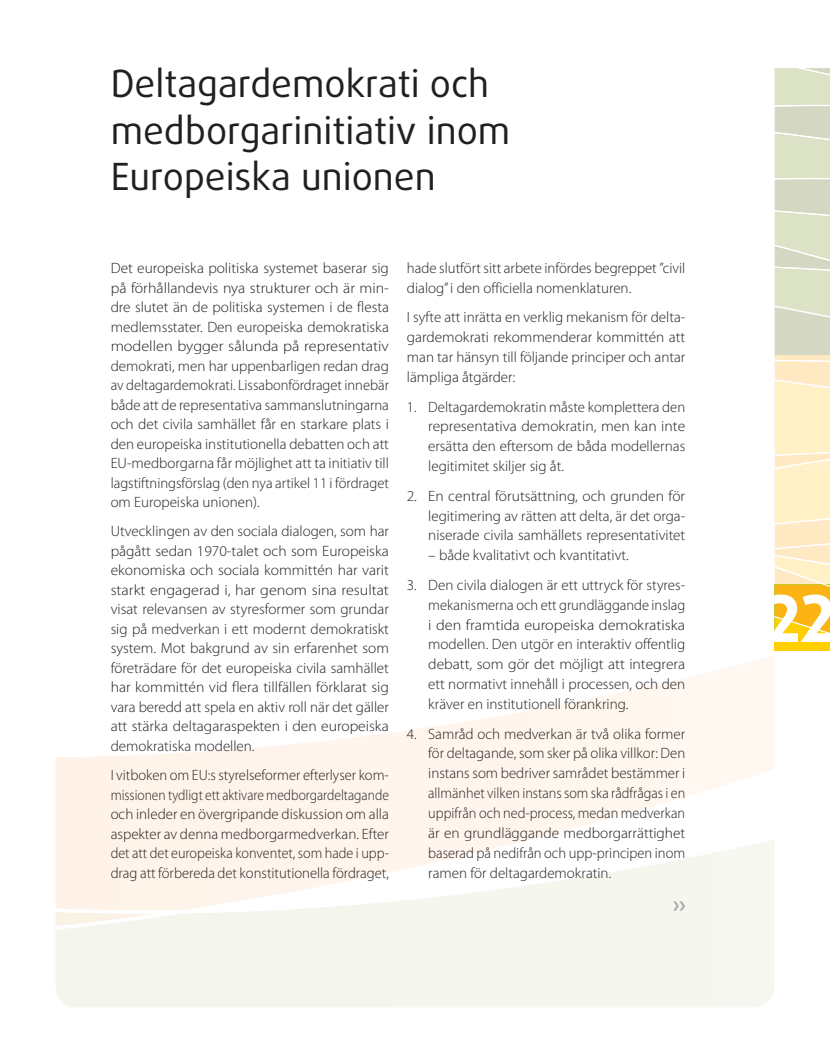
<style>
.page{position:relative;width:830px;height:1063px;background:#fff}
.page>*{position:absolute;margin:0;border:0;box-sizing:border-box;transform-origin:0 0}
.t1{font:800 64.5px "Daxline Pro";color:#fff;scale:.9 1}
.t2{font:37.5px/46.5px "Daxline Pro";color:#231f20}
.t3{font:300 15px/19.5px "Myriad Pro";color:#231f20;text-align:justify}
</style>
<div class="page">
<svg style="left:55px;top:656px;width:719px;height:351px"></svg>
<div style="left:774px;top:641px;width:55px;height:10px;background:#ffcf00"></div>
<svg style="left:774px;top:68px;width:55px;height:573px;background:#ece2b5"></svg>
<svg style="left:672px;top:901px;width:13px;height:10px"></svg>
<h2 class="t2" style="left:111px;top:63px;width:401px">Deltagardemokrati och medborgarinitiativ inom<br>Europeiska unionen</h2>
<p class="t3" style="left:111px;top:259px;width:280px">Det europeiska politiska systemet baserar sig på förhållandevis nya strukturer och är min&shy;dre slutet än de politiska systemen i de flesta medlemsstater. Den europeiska demokratiska modellen bygger sålunda på representativ demokrati, men har uppenbarligen redan drag av deltagardemokrati. Lissabonfördraget innebär både att de representativa sammanslutningarna och det civila samhället får en starkare plats i den europeiska institutionella debatten och att EU-medborgarna får möjlighet att ta initiativ till lagstiftningsförslag (den nya artikel 11 i fördraget om Europeiska unionen).</p>
<p class="t3" style="left:111px;top:523px;width:280px">Utvecklingen av den sociala dialogen, som har pågått sedan 1970-talet och som Europeiska ekonomiska och sociala kommittén har varit starkt engagerad i, har genom sina resultat visat relevansen av styresformer som grundar sig på medverkan i ett modernt demokratiskt system. Mot bakgrund av sin erfarenhet som företrädare för det europeiska civila samhället har kommittén vid flera tillfällen förklarat sig vara beredd att spela en aktiv roll när det gäller att stärka deltagaraspekten i den europeiska demokratiska modellen.</p>
<p class="t3" style="left:111px;top:766px;width:280px">I vitboken om EU:s styrelseformer efterlyser kom&shy;missionen tydligt ett aktivare medborgardeltagande och inleder en övergripande diskussion om alla aspekter av denna medborgarmedverkan. Efter det att det europeiska konventet, som hade i upp&shy;drag att förbereda det konstitutionella fördraget,</p>
<p class="t3" style="left:407px;top:259px;width:280px">hade slutfört sitt arbete infördes begreppet ”civil dialog” i den officiella nomenklaturen.</p>
<p class="t3" style="left:407px;top:309px;width:280px">I syfte att inrätta en verklig mekanism för delta&shy;gardemokrati rekommenderar kommittén att man tar hänsyn till följande principer och antar lämpliga åtgärder:</p>
<p class="t3" style="left:428px;top:398px;width:258px;text-indent:-21px">1. Deltagardemokratin måste komplettera den representativa demokratin, men kan inte ersätta den eftersom de båda modellernas legitimitet skiljer sig åt.</p>
<p class="t3" style="left:428px;top:487px;width:258px;text-indent:-21px">2. En central förutsättning, och grunden för legitimering av rätten att delta, är det orga&shy;niserade civila samhällets representativitet</p>
<p class="t3" style="left:428px;top:547px;width:202px">– både kvalitativt och kvantitativt.</p>
<p class="t3" style="left:428px;top:576px;width:258px;text-indent:-21px">3. Den civila dialogen är ett uttryck för styres&shy;mekanismerna och ett grundläggande inslag i den framtida europeiska demokratiska modellen. Den utgör en interaktiv offentlig debatt, som gör det möjligt att integrera ett normativt innehåll i processen, och den kräver en institutionell förankring.</p>
<p class="t3" style="left:428px;top:725px;width:258px;text-indent:-21px">4. Samråd och medverkan är två olika former för deltagande, som sker på olika villkor: Den instans som bedriver samrådet bestämmer i allmänhet vilken instans som ska rådfrågas i en uppifrån och ned-process, medan medverkan är en grundläggande medborgarrättighet baserad på nedifrån och upp-principen inom ramen för deltagardemokratin.</p>
<h1 class="t1" style="left:765px;top:582px;width:77px">22</h1>
</div>
